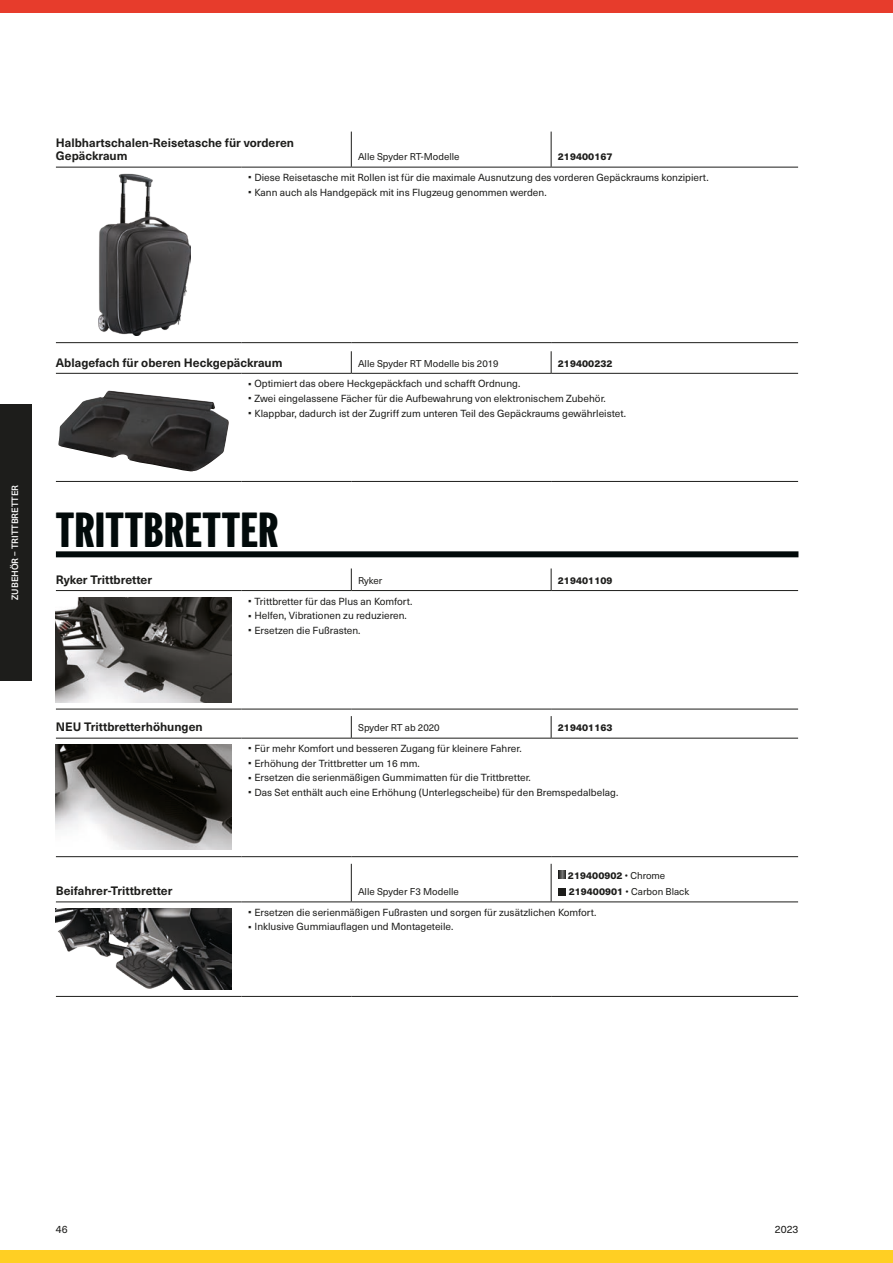
<style>
.page{position:relative;width:893px;height:1263px;background:#fff}
.page>*{position:absolute;margin:0;border:0;box-sizing:border-box;transform-origin:0 0}
.t1{font:700 48px "More Gothic";letter-spacing:.01em;color:#020a0a}
.TAB-PROD01-NAME{font:700 12px/13.5px "Neue Haas Unica W1 G";color:#1d1d1b}
.FOLIO-LEFT{font:10.5px "Neue Haas Unica W1 G";color:#1d1d1b}
.t2{font:10.2px "Neue Haas Unica W1 G";color:#1d1d1b}
.TAB-PROD01-PLATFORM{font:9.75px "Neue Haas Unica W1 G";color:#1d1d1b}
.TAB-PROD01-SKU{font:800 9.75px "Neue Haas Unica W1 G";color:#1d1d1b}
.TAB-PROD01-SKU-RULE{font:800 9.75px "Neue Haas Unica W1 G";color:#1d1d1b}
.TAB-PROD01-SKU-2{font:9.75px "Neue Haas Unica W1 G";color:#1d1d1b}
.FOLIO-LEFT-2{font:500 9px "Neue Haas Unica W1 G";color:#fff}
.s1{font-weight:800;font-size:12.75px}
.s2{font-weight:400}
.s3{font-weight:800}
</style>
<div class="page">
<div style="left:0;top:404px;width:32px;height:276px;background:#1d1d1b"></div>
<div style="left:56px;top:551px;width:742px;height:6px;background:#020a0a"></div>
<hr style="left:351px;top:132px;width:1px;height:35px;background:#1d1d1b">
<hr style="left:351px;top:167px;width:200px;height:1px;background:#1d1d1b">
<hr style="left:551px;top:167px;width:247px;height:1px;background:#1d1d1b">
<hr style="left:56px;top:167px;width:186px;height:1px;background:#1d1d1b">
<hr style="left:242px;top:167px;width:109px;height:1px;background:#1d1d1b">
<hr style="left:56px;top:342px;width:186px;height:1px;background:#1d1d1b">
<hr style="left:551px;top:132px;width:1px;height:35px;background:#1d1d1b">
<hr style="left:242px;top:342px;width:109px;height:1px;background:#1d1d1b">
<hr style="left:351px;top:342px;width:200px;height:1px;background:#1d1d1b">
<hr style="left:551px;top:342px;width:247px;height:1px;background:#1d1d1b">
<img style="left:99px;top:174px;width:92px;height:162px">
<svg style="left:351px;top:351px;width:1px;height:22px"></svg>
<hr style="left:351px;top:373px;width:200px;height:1px;background:#1d1d1b">
<hr style="left:551px;top:373px;width:247px;height:1px;background:#1d1d1b">
<hr style="left:56px;top:373px;width:186px;height:1px;background:#1d1d1b">
<hr style="left:242px;top:373px;width:109px;height:1px;background:#1d1d1b">
<hr style="left:56px;top:481px;width:186px;height:1px;background:#1d1d1b">
<svg style="left:551px;top:351px;width:1px;height:22px"></svg>
<hr style="left:242px;top:481px;width:109px;height:1px;background:#1d1d1b">
<hr style="left:351px;top:481px;width:200px;height:1px;background:#1d1d1b">
<hr style="left:551px;top:481px;width:247px;height:1px;background:#1d1d1b">
<img style="left:58px;top:390px;width:171px;height:82px">
<hr style="left:351px;top:864px;width:1px;height:37px;background:#1d1d1b">
<hr style="left:351px;top:901px;width:200px;height:1px;background:#1d1d1b">
<hr style="left:551px;top:901px;width:247px;height:1px;background:#1d1d1b">
<hr style="left:56px;top:901px;width:186px;height:1px;background:#1d1d1b">
<hr style="left:242px;top:901px;width:109px;height:1px;background:#1d1d1b">
<hr style="left:56px;top:996px;width:186px;height:1px;background:#1d1d1b">
<hr style="left:551px;top:864px;width:1px;height:37px;background:#1d1d1b">
<hr style="left:242px;top:996px;width:109px;height:1px;background:#1d1d1b">
<hr style="left:351px;top:996px;width:200px;height:1px;background:#1d1d1b">
<hr style="left:551px;top:996px;width:247px;height:1px;background:#1d1d1b">
<svg style="left:558px;top:870px;width:8px;height:9px"></svg>
<div style="left:558px;top:888px;width:7px;height:7px;background:#1d1d1b"></div>
<img style="left:56px;top:909px;width:175px;height:81px">
<svg style="left:351px;top:568px;width:1px;height:22px"></svg>
<hr style="left:351px;top:590px;width:200px;height:1px;background:#1d1d1b">
<hr style="left:551px;top:590px;width:247px;height:1px;background:#1d1d1b">
<hr style="left:56px;top:590px;width:186px;height:1px;background:#1d1d1b">
<hr style="left:242px;top:590px;width:109px;height:1px;background:#1d1d1b">
<hr style="left:56px;top:709px;width:186px;height:1px;background:#1d1d1b">
<svg style="left:551px;top:568px;width:1px;height:22px"></svg>
<hr style="left:242px;top:709px;width:109px;height:1px;background:#1d1d1b">
<hr style="left:351px;top:709px;width:200px;height:1px;background:#1d1d1b">
<hr style="left:551px;top:709px;width:247px;height:1px;background:#1d1d1b">
<img style="left:56px;top:597px;width:175px;height:105px">
<svg style="left:351px;top:716px;width:1px;height:22px"></svg>
<hr style="left:351px;top:738px;width:200px;height:1px;background:#1d1d1b">
<hr style="left:551px;top:738px;width:247px;height:1px;background:#1d1d1b">
<hr style="left:56px;top:738px;width:186px;height:1px;background:#1d1d1b">
<hr style="left:242px;top:738px;width:109px;height:1px;background:#1d1d1b">
<hr style="left:56px;top:856px;width:186px;height:1px;background:#1d1d1b">
<svg style="left:551px;top:716px;width:1px;height:22px"></svg>
<hr style="left:242px;top:856px;width:109px;height:1px;background:#1d1d1b">
<hr style="left:351px;top:856px;width:200px;height:1px;background:#1d1d1b">
<hr style="left:551px;top:856px;width:247px;height:1px;background:#1d1d1b">
<img style="left:56px;top:745px;width:175px;height:105px">
<div style="left:0;top:1250px;width:893px;height:13px;background:#ffcf23"></div>
<div style="left:0;top:0;width:893px;height:13px;background:#e73c2c"></div>
<p class="TAB-PROD01-NAME" style="left:56px;top:135px;width:240px">Halbhartschalen-Reisetasche für vorderen<br>Gepäckraum</p>
<p class="TAB-PROD01-PLATFORM" style="left:358px;top:150px;width:103px">Alle Spyder RT-Modelle</p>
<p class="TAB-PROD01-SKU" style="left:558px;top:149px;width:56px">219400167</p>
<p class="t2" style="left:248px;top:170px;width:462px"><span class="s1">·</span> Diese Reisetasche mit Rollen ist für die maximale Ausnutzung des vorderen Gepäckraums konzipiert.</p>
<p class="t2" style="left:248px;top:185px;width:300px"><span class="s1">·</span> Kann auch als Handgepäck mit ins Flugzeug genommen werden.</p>
<p class="FOLIO-LEFT-2" style="left:8px;top:600px;width:116px;rotate:-90deg">ZUBEHÖR – TRITTBRETTER</p>
<p class="TAB-PROD01-NAME" style="left:56px;top:355px;width:228px">Ablagefach für oberen Heckgepäckraum</p>
<p class="TAB-PROD01-PLATFORM" style="left:358px;top:356px;width:142px">Alle Spyder RT Modelle bis 2019</p>
<p class="TAB-PROD01-SKU" style="left:558px;top:355px;width:56px">219400232</p>
<p class="t2" style="left:248px;top:376px;width:274px"><span class="s1">·</span> Optimiert das obere Heckgepäckfach und schafft Ordnung.</p>
<p class="t2" style="left:248px;top:391px;width:359px"><span class="s1">·</span> Zwei eingelassene Fächer für die Aufbewahrung von elektronischem Zubehör.</p>
<p class="t2" style="left:248px;top:405px;width:379px"><span class="s1">·</span> Klappbar, dadurch ist der Zugriff zum unteren Teil des Gepäckraums gewährleistet.</p>
<p class="t1" style="left:56px;top:497px;width:223px">TRITTBRETTER</p>
<p class="TAB-PROD01-NAME" style="left:56px;top:572px;width:98px">Ryker Trittbretter</p>
<p class="TAB-PROD01-PLATFORM" style="left:358px;top:573px;width:26px">Ryker</p>
<p class="TAB-PROD01-SKU-RULE" style="left:558px;top:573px;width:56px">219401109</p>
<p class="t2" style="left:248px;top:593px;width:166px"><span class="s1">·</span> Trittbretter für das Plus an Komfort.</p>
<p class="t2" style="left:248px;top:608px;width:160px"><span class="s1">·</span> Helfen, Vibrationen zu reduzieren.</p>
<p class="t2" style="left:248px;top:623px;width:114px"><span class="s1">·</span> Ersetzen die Fußrasten.</p>
<p class="TAB-PROD01-NAME" style="left:56px;top:720px;width:148px">NEU Trittbretterhöhungen</p>
<p class="TAB-PROD01-PLATFORM" style="left:358px;top:721px;width:83px">Spyder RT ab 2020</p>
<p class="TAB-PROD01-SKU" style="left:558px;top:720px;width:56px">219401163</p>
<p class="t2" style="left:248px;top:741px;width:275px"><span class="s1">·</span> Für mehr Komfort und besseren Zugang für kleinere Fahrer.</p>
<p class="t2" style="left:248px;top:755px;width:173px"><span class="s1">·</span> Erhöhung der Trittbretter um 16 mm.</p>
<p class="t2" style="left:248px;top:770px;width:284px"><span class="s1">·</span> Ersetzen die serienmäßigen Gummimatten für die Trittbretter.</p>
<p class="t2" style="left:248px;top:785px;width:372px"><span class="s1">·</span> Das Set enthält auch eine Erhöhung (Unterlegscheibe) für den Bremspedalbelag.</p>
<p class="TAB-PROD01-SKU-RULE" style="left:568px;top:867px;width:99px">219400902 <span class="s2">• Chrome</span></p>
<p class="TAB-PROD01-SKU-2" style="left:569px;top:884px;width:122px"><span class="s3">219400901</span> • Carbon Black</p>
<p class="t2" style="left:248px;top:905px;width:350px"><span class="s1">·</span> Ersetzen die serienmäßigen Fußrasten und sorgen für zusätzlichen Komfort.</p>
<p class="t2" style="left:248px;top:919px;width:207px"><span class="s1">·</span> Inklusive Gummiauflagen und Montageteile.</p>
<p class="TAB-PROD01-NAME" style="left:56px;top:883px;width:118px">Beifahrer-Trittbretter</p>
<p class="TAB-PROD01-PLATFORM" style="left:358px;top:884px;width:102px">Alle Spyder F3 Modelle</p>
<p class="FOLIO-LEFT" style="left:56px;top:1221px;width:13px">46</p>
<p class="FOLIO-LEFT" style="left:775px;top:1221px;width:25px">2023</p>
</div>
